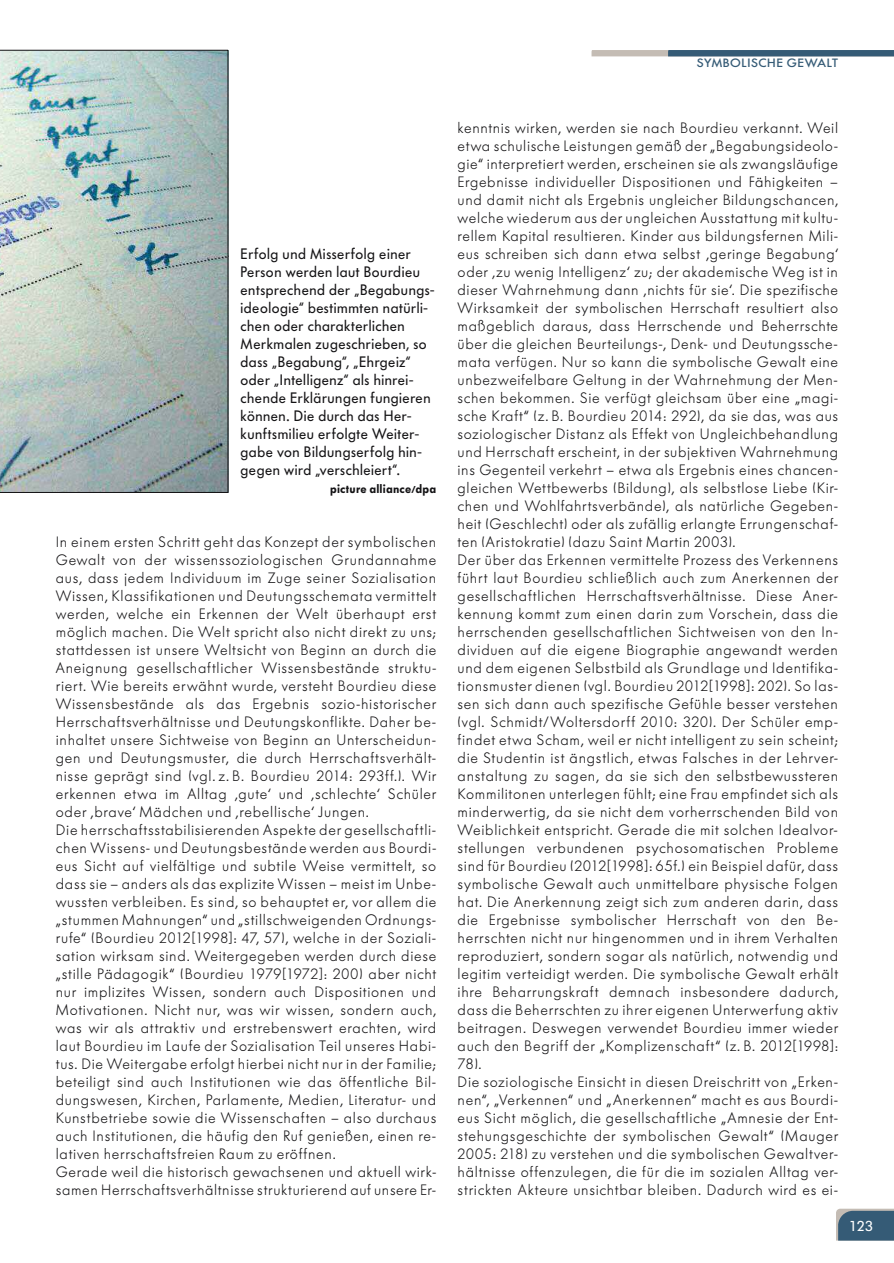
<style>
.page{position:relative;width:894px;height:1263px;background:#fff}
.page>*{position:absolute;margin:0;border:0;box-sizing:border-box;transform-origin:0 0}
.t1{font:300 15px/18px "Futura BQ";letter-spacing:.045em;color:#141315}
.t2{font:15px/18px "Futura BQ";letter-spacing:.035em;color:#141315}
.t3{font:14.25px "Futura BQ";color:#fff;scale:1.1 1}
.t4{font:800 12px "Futura BQ";letter-spacing:.015em;color:#141315}
.t5{font:500 12px "Futura BQ";letter-spacing:.02em;color:#355b76;scale:1.1 1}
</style>
<div class="page">
<img style="left:0;top:50px;width:228px;height:443px">
<svg style="left:836px;top:1209px;width:58px;height:32px;background:#47687e"></svg>
<svg style="left:592px;top:50px;width:302px;height:6px;background:#597385"></svg>
<p class="t5" style="left:697px;top:56px;width:130px">SYMBOLISCHE GEWALT</p>
<p class="t2" style="left:241px;top:244px;width:196px">Erfolg und Misserfolg einer<br>Person werden laut Bourdieu entsprechend der „Begabungs&shy;ideologie“ bestimmten natürli&shy;chen oder charakterlichen<br>Merkmalen zugeschrieben, so dass „Begabung“, „Ehrgeiz“ oder „Intelligenz“ als hinrei&shy;chende Erklärungen fungieren können. Die durch das Her&shy;kunftsmilieu erfolgte Weiter&shy;gabe von Bildungserfolg hin&shy;gegen wird „verschleiert“.</p>
<p class="t4" style="left:330px;top:482px;width:108px">picture alliance/dpa</p>
<p class="t1" style="left:56px;top:533px;width:382px">In einem ersten Schritt geht das Konzept der symbolischen Gewalt von der wissenssoziologischen Grundannahme aus, dass jedem Individuum im Zuge seiner Sozialisation Wissen, Klassifikationen und Deutungsschemata vermittelt werden, welche ein Erkennen der Welt überhaupt erst möglich machen. Die Welt spricht also nicht direkt zu uns; stattdessen ist unsere Weltsicht von Beginn an durch die Aneignung gesellschaftlicher Wissensbestände struktu&shy;riert. Wie bereits erwähnt wurde, versteht Bourdieu diese Wissensbestände als das Ergebnis sozio-historischer Herrschaftsverhältnisse und Deutungskonflikte. Daher be&shy;inhaltet unsere Sichtweise von Beginn an Unterscheidun&shy;gen und Deutungsmuster, die durch Herrschaftsverhält&shy;nisse geprägt sind (vgl. z. B. Bourdieu 2014: 293ff.). Wir erkennen etwa im Alltag ‚gute‘ und ‚schlechte‘ Schüler oder ‚brave‘ Mädchen und ‚rebellische‘ Jungen.<br>Die herrschaftsstabilisierenden Aspekte der gesellschaftli&shy;chen Wissens- und Deutungsbestände werden aus Bourdi&shy;eus Sicht auf vielfältige und subtile Weise vermittelt, so dass sie – anders als das explizite Wissen – meist im Unbe&shy;wussten verbleiben. Es sind, so behauptet er, vor allem die „stummen Mahnungen“ und „stillschweigenden Ordnungs&shy;rufe“ (Bourdieu 20 12[1998]: 47, 57), welche in der Soziali&shy;sation wirksam sind. Weitergegeben werden durch diese „stille Pädagogik“ (Bourdieu 197 9[1972]: 200) aber nicht nur implizites Wissen, sondern auch Dispositionen und Motivationen. Nicht nur, was wir wissen, sondern auch, was wir als attraktiv und erstrebenswert erachten, wird laut Bourdieu im Laufe der Sozialisation Teil unseres Habi&shy;tus. Die Weitergabe erfolgt hierbei nicht nur in der Familie; beteiligt sind auch Institutionen wie das öffentliche Bil&shy;dungswesen, Kirchen, Parlamente, Medien, Literatur- und Kunstbetriebe sowie die Wissenschaften – also durchaus auch Institutionen, die häufig den Ruf genießen, einen re&shy;lativen herrschaftsfreien Raum zu eröffnen.<br>Gerade weil die historisch gewachsenen und aktuell wirk&shy;samen Herrschaftsverhältnisse strukturierend auf unsere Er-</p>
<p class="t1" style="left:458px;top:119px;width:382px">kenntnis wirken, werden sie nach Bourdieu verkannt. Weil etwa schulische Leistungen gemäß der „Begabungsideolo&shy;gie“ interpretiert werden, erscheinen sie als zwangsläufige Ergebnisse individueller Dispositionen und Fähigkeiten – und damit nicht als Ergebnis ungleicher Bildungschancen, welche wiederum aus der ungleichen Ausstattung mit kultu&shy;rellem Kapital resultieren. Kinder aus bildungsfernen Mili&shy;eus schreiben sich dann etwa selbst ‚geringe Begabung‘ oder ‚zu wenig Intelligenz‘ zu; der akademische Weg ist in dieser Wahrnehmung dann ‚nichts für sie‘. Die spezifische Wirksamkeit der symbolischen Herrschaft resultiert also maßgeblich daraus, dass Herrschende und Beherrschte über die gleichen Beurteilungs-, Denk- und Deutungssche&shy;mata verfügen. Nur so kann die symbolische Gewalt eine unbezweifelbare Geltung in der Wahrnehmung der Men&shy;schen bekommen. Sie verfügt gleichsam über eine „magi&shy;sche Kraft“ (z. B. Bourdieu 2014: 292), da sie das, was aus soziologischer Distanz als Effekt von Ungleichbehandlung und Herrschaft erscheint, in der subjektiven Wahrnehmung ins Gegenteil verkehrt – etwa als Ergebnis eines chancen&shy;gleichen Wettbewerbs (Bildung), als selbstlose Liebe (Kir&shy;chen und Wohlfahrtsverbände), als natürliche Gegeben&shy;heit (Geschlecht) oder als zufällig erlangte Errungenschaf&shy;ten (Aristokratie) (dazu Saint Martin 2003).<br>Der ü ber das Erkennen vermittelte Prozess des Verkennens führt laut Bourdieu schließlich auch zum Anerkennen der gesellschaftlichen Herrschaftsverhältnisse. Diese Aner&shy;kennung kommt zum einen darin zum Vorschein, dass die herrschenden gesellschaftlichen Sichtweisen von den In&shy;dividuen auf die eigene Biographie angewandt werden und dem eigenen Selbstbild als Grundlage und Identifika&shy;tionsmuster dienen (vgl. Bourdieu 2012[1998]: 202). So las&shy;sen sich dann auch spezifische Gefühle besser verstehen (vgl. Schmidt/Woltersdorff 2010: 320) . Der Schüler emp&shy;findet etwa Scham, weil er nicht intelligent zu sein scheint; die Studentin ist ängstlich, etwas Falsches in der Lehrver&shy;anstaltung zu sagen, da sie sich den selbstbewussteren Kommilitonen unterlegen fühlt; eine Frau empfindet sich als minderwertig, da sie nicht dem vorherrschenden Bild von Weiblichkeit entspricht. Gerade die mit solchen Idealvor&shy;stellungen verbundenen psychosomatischen Probleme sind für Bourdieu (2012[1998]: 65f.) ein Beispiel dafür, da ss symbolische Gewalt auch unmittelbare physische Folgen hat. Die Anerkennung zeigt sich zum anderen darin, dass die Ergebnisse symbolischer Herrschaft von den Be&shy;herrschten nicht nur hingenommen und in ihrem Verhalten reproduziert, sondern sogar als natürlich, notwendig und legitim verteidigt werden. Die symbolische Gewalt erhält ihre Beharrungskraft demnach insbesondere dadurch, dass die Beherrschten zu ihrer eigenen Unterwerfung aktiv beitragen. Deswegen verwendet Bourdieu immer wieder auch den Begriff der „Komplizenschaft“ (z. B. 2012[1998]:<br>78).<br>Die soziologische Einsicht in diesen Dreischritt von „Erken&shy;nen“, „Verkennen“ und „Anerkennen“ macht es aus Bourdi&shy;eus Sicht möglich, die gesellschaftliche „Amnesie der Ent&shy;stehungsgeschichte der symbolischen Gewalt“ (Mauger 2005: 218) zu verstehen und die symbolischen Gewaltver&shy;hältnisse offenzulegen, die für die im sozialen Alltag ver&shy;strickten Akteure unsichtbar bleiben. Dadurch wird es ei-</p>
<p class="t3" style="left:849px;top:1218px;width:23px">123</p>
</div>
